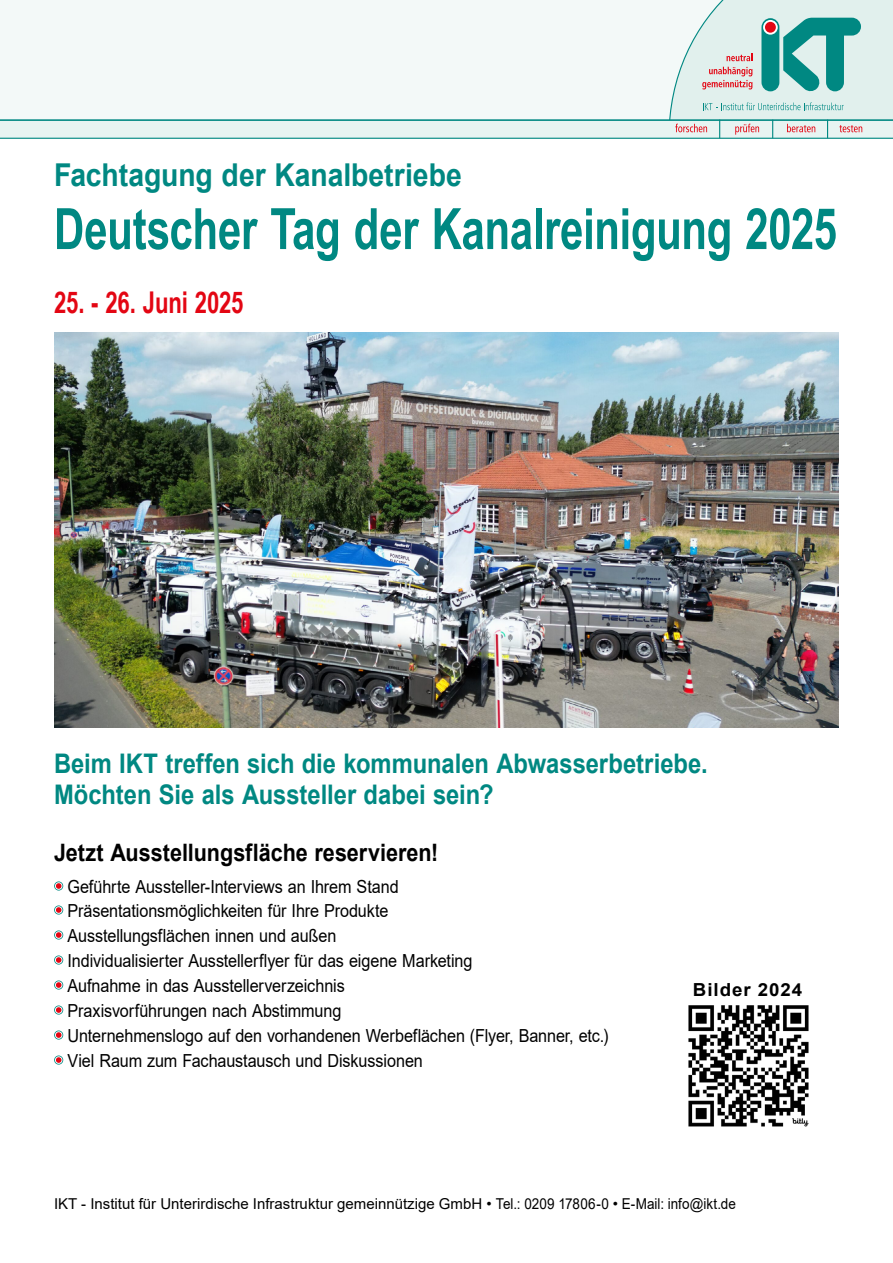
<style>
.page{position:relative;width:893px;height:1263px;background:#fff}
.page>*{position:absolute;margin:0;border:0;box-sizing:border-box;transform-origin:0 0}
.t1{font:700 57px "Arial Narrow";letter-spacing:-.01em;color:#008882;scale:.9 1}
.t2{font:700 31.5px "Arial";letter-spacing:-.005em;color:#008882;scale:.9 1}
.t3{font:700 30px "Arial Narrow";letter-spacing:-.005em;color:#e30613;scale:.9 1}
.t4{font:700 27px/31px "Arial";color:#008882;scale:.88 1}
.t5{font:700 24px "Arial";color:#000;scale:.9 1}
.t6{font:18px/24.9px "Arial";letter-spacing:-.005em;color:#000;scale:.9 1}
.t7{font:700 18px "Arial";letter-spacing:.05em;color:#000;scale:1.04 1}
.t8{font:15px "Arial";color:#000}
</style>
<div class="page">
<div style="left:0;top:0;width:893px;height:128px;background:#f3f9f8"></div>
<div style="left:0;top:120px;width:893px;height:19px;background:#e8f4f2"></div>
<hr style="left:0;top:138px;width:893px;height:1px;background:#008882">
<hr style="left:0;top:120px;width:893px;height:1px;background:#008882">
<svg style="left:668px;top:0;width:225px;height:138px"></svg>
<svg style="left:54px;top:881px;width:9px;height:9px"></svg>
<svg style="left:55px;top:882px;width:7px;height:8px"></svg>
<svg style="left:56px;top:883px;width:5px;height:6px"></svg>
<svg style="left:54px;top:905px;width:9px;height:9px"></svg>
<svg style="left:55px;top:906px;width:7px;height:8px"></svg>
<svg style="left:56px;top:907px;width:5px;height:6px"></svg>
<svg style="left:54px;top:930px;width:9px;height:9px"></svg>
<svg style="left:55px;top:931px;width:7px;height:8px"></svg>
<svg style="left:56px;top:932px;width:5px;height:6px"></svg>
<svg style="left:54px;top:955px;width:9px;height:9px"></svg>
<svg style="left:55px;top:956px;width:7px;height:8px"></svg>
<svg style="left:56px;top:957px;width:5px;height:6px"></svg>
<svg style="left:54px;top:980px;width:9px;height:9px"></svg>
<svg style="left:55px;top:981px;width:7px;height:8px"></svg>
<svg style="left:56px;top:982px;width:5px;height:6px"></svg>
<svg style="left:54px;top:1005px;width:9px;height:9px"></svg>
<svg style="left:55px;top:1006px;width:7px;height:8px"></svg>
<svg style="left:56px;top:1007px;width:5px;height:6px"></svg>
<svg style="left:54px;top:1030px;width:9px;height:9px"></svg>
<svg style="left:55px;top:1031px;width:7px;height:8px"></svg>
<svg style="left:56px;top:1032px;width:5px;height:6px"></svg>
<svg style="left:54px;top:1055px;width:9px;height:9px"></svg>
<svg style="left:55px;top:1056px;width:7px;height:8px"></svg>
<svg style="left:56px;top:1057px;width:5px;height:6px"></svg>
<img style="left:688px;top:1005px;width:121px;height:122px">
<img style="left:54px;top:333px;width:785px;height:394px">
<h2 class="t2" style="left:54px;top:153px;width:455px">Fachtagung der Kanalbetriebe</h2>
<h1 class="t1" style="left:54px;top:186px;width:871px">Deutscher Tag der Kanalreinigung 2025</h1>
<h3 class="t3" style="left:54px;top:280px;width:212px">25. - 26. Juni 2025</h3>
<h3 class="t4" style="left:54px;top:748px;width:744px">Beim IKT treffen sich die kommunalen Abwasserbetriebe.<br>Möchten Sie als Aussteller dabei sein?</h3>
<h3 class="t5" style="left:54px;top:835px;width:429px">Jetzt Ausstellungsfläche reservieren!</h3>
<p class="t6" style="left:68px;top:874px;width:602px">Geführte Aussteller-Interviews an Ihrem Stand<br>Präsentationsmöglichkeiten für Ihre Produkte<br>Ausstellungsflächen innen und außen<br>Individualisierter Ausstellerflyer für das eigene Marketing<br>Aufnahme in das Ausstellerverzeichnis<br>Praxisvorführungen nach Abstimmung<br>Unternehmenslogo auf den vorhandenen Werbeflächen (Flyer, Banner, etc.)<br>Viel Raum zum Fachaustausch und Diskussionen</p>
<p class="t7" style="left:693px;top:977px;width:107px">Bilder 2024</p>
<p class="t8" style="left:54px;top:1193px;width:683px">IKT - Institut für Unterirdische Infrastruktur gemeinnützige GmbH • Tel.: 0209 17806-0 • E-Mail: info@ikt.de</p>
</div>
